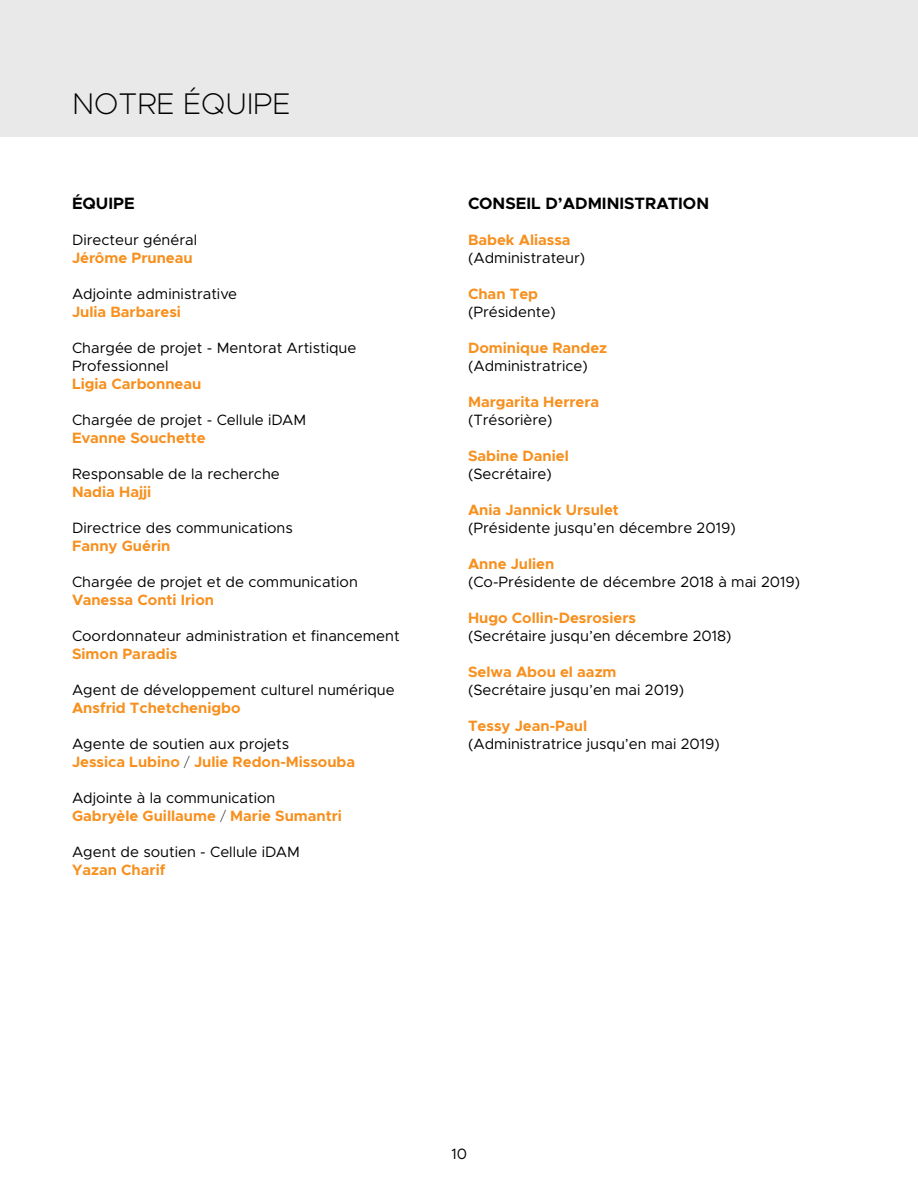
<style>
.page{position:relative;width:918px;height:1188px;background:#fff}
.page>*{position:absolute;margin:0;border:0;box-sizing:border-box;transform-origin:0 0}
.t1{font:200 30px "Metropolis";color:#000}
.t2{font:700 16.5px "Metropolis";color:#000}
.t3{font:15px/18px "Metropolis";color:#000}
.t4{font:700 15px/18px "Metropolis";color:#f7901e}
.s1{font-weight:400;color:#000}
.s2{font-weight:100;color:#000}
</style>
<div class="page">
<div style="left:1px;top:1px;width:917px;height:136px;background:#e9e9ea"></div>
<h1 class="t1" style="left:72px;top:85px;width:220px">NOTRE ÉQUIPE</h1>
<p class="t2" style="left:72px;top:193px;width:64px">ÉQUIPE</p>
<p class="t3" style="left:72px;top:231px;width:127px">Directeur général</p>
<p class="t4" style="left:72px;top:249px;width:122px">Jérôme Pruneau</p>
<p class="t3" style="left:72px;top:285px;width:167px">Adjointe administrative</p>
<p class="t4" style="left:72px;top:303px;width:110px">Julia Barbaresi</p>
<p class="t3" style="left:72px;top:339px;width:286px">Chargée de projet - Mentorat Artistique<br>Professionnel</p>
<p class="t4" style="left:72px;top:375px;width:131px">Ligia Carbonneau</p>
<p class="t3" style="left:72px;top:411px;width:236px">Chargée de projet - Cellule iDAM</p>
<p class="t4" style="left:72px;top:429px;width:135px">Evanne Souchette</p>
<p class="t3" style="left:72px;top:465px;width:209px">Responsable de la recherche</p>
<p class="t4" style="left:72px;top:483px;width:81px">Nadia Hajji</p>
<p class="t3" style="left:72px;top:519px;width:222px">Directrice des communications</p>
<p class="t4" style="left:72px;top:537px;width:100px">Fanny Guérin</p>
<p class="t3" style="left:72px;top:573px;width:287px">Chargée de projet et de communication</p>
<p class="t4" style="left:72px;top:591px;width:144px">Vanessa Conti Irion</p>
<p class="t3" style="left:72px;top:627px;width:329px">Coordonnateur administration et financement</p>
<p class="t4" style="left:72px;top:645px;width:107px">Simon Paradis</p>
<p class="t3" style="left:72px;top:681px;width:324px">Agent de développement culturel numérique</p>
<p class="t4" style="left:72px;top:699px;width:170px">Ansfrid Tchetchenigbo</p>
<p class="t4" style="left:72px;top:735px;width:285px"><span class="s1">Agente de soutien aux projets<br></span>Jessica Lubino <span class="s2">/</span> Julie Redon-Missouba</p>
<p class="t4" style="left:72px;top:789px;width:271px"><span class="s1">Adjointe à la communication<br></span>Gabryèle Guillaume <span class="s2">/</span> Marie Sumantri</p>
<p class="t3" style="left:72px;top:843px;width:229px">Agent de soutien - Cellule iDAM</p>
<p class="t4" style="left:72px;top:861px;width:95px">Yazan Charif</p>
<p class="t2" style="left:468px;top:193px;width:243px">CONSEIL D’ADMINISTRATION</p>
<p class="t4" style="left:468px;top:231px;width:104px">Babek Aliassa</p>
<p class="t3" style="left:468px;top:249px;width:119px">(Administrateur)</p>
<p class="t4" style="left:468px;top:285px;width:72px">Chan Tep</p>
<p class="t3" style="left:468px;top:303px;width:89px">(Présidente)</p>
<p class="t4" style="left:468px;top:339px;width:141px">Dominique Randez</p>
<p class="t3" style="left:468px;top:357px;width:121px">(Administratrice)</p>
<p class="t4" style="left:468px;top:393px;width:133px">Margarita Herrera</p>
<p class="t3" style="left:468px;top:411px;width:86px">(Trésorière)</p>
<p class="t4" style="left:468px;top:447px;width:102px">Sabine Daniel</p>
<p class="t3" style="left:468px;top:465px;width:85px">(Secrétaire)</p>
<p class="t4" style="left:468px;top:501px;width:152px">Ania Jannick Ursulet</p>
<p class="t3" style="left:468px;top:519px;width:269px">(Présidente jusqu’en décembre 2019)</p>
<p class="t4" style="left:468px;top:555px;width:88px">Anne Julien</p>
<p class="t3" style="left:468px;top:573px;width:334px">(Co-Présidente de décembre 2018 à mai 2019)</p>
<p class="t4" style="left:468px;top:609px;width:170px">Hugo Collin-Desrosiers</p>
<p class="t3" style="left:468px;top:627px;width:265px">(Secrétaire jusqu’en décembre 2018)</p>
<p class="t4" style="left:468px;top:663px;width:150px">Selwa Abou el aazm</p>
<p class="t3" style="left:468px;top:681px;width:218px">(Secrétaire jusqu’en mai 2019)</p>
<p class="t4" style="left:468px;top:717px;width:121px">Tessy Jean-Paul</p>
<p class="t3" style="left:468px;top:735px;width:253px">(Administratrice jusqu’en mai 2019)</p>
<p class="t3" style="left:451px;top:1145px;width:17px">10</p>
</div>
